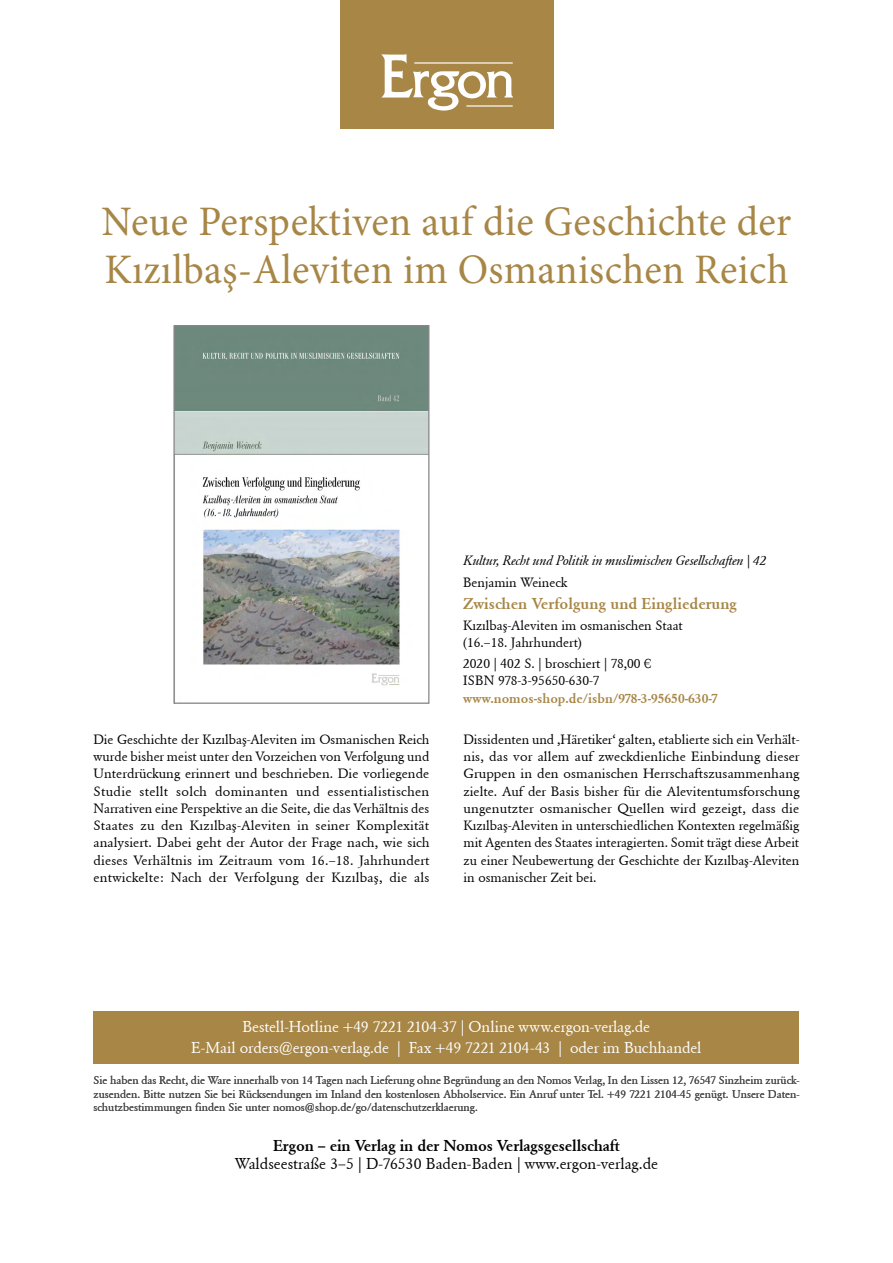
<style>
.page{position:relative;width:893px;height:1263px;background:#fff}
.page>*{position:absolute;margin:0;border:0;box-sizing:border-box;transform-origin:0 0}
.t1{font:42px/48px "Minion Pro";letter-spacing:.01em;color:#a78646}
.t2{font:15.75px/21px "Ergon Unicode";letter-spacing:-.01em;color:#fff;text-align:center}
.t3{font:15.75px "Ergon Unicode";color:#000}
.t4{font:700 15.75px "Ergon Unicode";letter-spacing:-.01em;color:#000}
.t5{font:700 15.75px "Ergon Unicode";color:#a78646}
.t6{font:13.5px/17.2px "Ergon Unicode";color:#000}
.t7{font:italic 13.5px "Ergon Unicode";color:#000}
.t8{font:700 13.5px "Ergon Unicode";color:#a78646}
.t9{font:11.25px/13.5px "Ergon Unicode";color:#4a4a49;text-align:justify}
</style>
<div class="page">
<div style="left:340px;top:0;width:214px;height:129px;background:#a78646"></div>
<div style="left:94px;top:1011px;width:705px;height:52px;background:#a78646"></div>
<svg style="left:381px;top:54px;width:132px;height:57px"></svg>
<hr style="left:466px;top:105px;width:47px;height:2px;background:#fff">
<hr style="left:414px;top:62px;width:99px;height:2px;background:#fff">
<img style="left:175px;top:327px;width:252px;height:359px">
<div style="left:173px;top:325px;width:256px;height:379px;border:1px solid #878787"></div>
<h1 class="t1" style="left:102px;top:197px;width:691px">Neue Perspektiven auf die Geschichte der<br>Kızılbaş-Aleviten im Osmanischen Reich</h1>
<p class="t7" style="left:463px;top:551px;width:304px">Kultur, Recht und Politik in muslimischen Gesellschaften | 42</p>
<p class="t6" style="left:463px;top:573px;width:106px">Benjamin Weineck</p>
<p class="t5" style="left:463px;top:593px;width:275px">Zwischen Verfolgung und Eingliederung</p>
<p class="t6" style="left:463px;top:617px;width:221px;line-height:16.5px">Kızılbaş-Aleviten im osmanischen Staat (16.–18. Jahrhundert)</p>
<p class="t6" style="left:463px;top:654px;width:190px">2020 | 402 S. | broschiert | 78,00 €<br>ISBN 978-3-95650-630-7</p>
<p class="t8" style="left:463px;top:689px;width:256px">www.nomos-shop.de/isbn/978-3-95650-630-7</p>
<p class="t6" style="left:94px;top:730px;width:338px;text-align:justify">Die Geschichte der Kızılbaş-Aleviten im Osmanischen Reich wurde bisher meist unter den Vorzeichen von Verfolgung und Unterdrückung erinnert und beschrieben. Die vorliegende Studie stellt solch dominanten und essentialistischen Narrativen eine Perspektive an die Seite, die das Verhältnis des Staates zu den Kızılbaş-Aleviten in seiner Komplexität analysiert. Dabei geht der Autor der Frage nach, wie sich dieses Verhältnis im Zeitraum vom 16.–18. Jahrhundert entwickelte: Nach der Verfolgung der Kızılbaş, die als</p>
<p class="t6" style="left:463px;top:730px;width:338px;text-align:justify">Dissidenten und ‚Häretiker‘ galten, etablierte sich ein Verhält&shy;nis, das vor allem auf zweckdienliche Einbindung dieser Gruppen in den osmanischen Herrschaftszusammenhang zielte. Auf der Basis bisher für die Alevitentumsforschung ungenutzter osmanischer Quellen wird gezeigt, dass die Kızılbaş-Aleviten in unterschiedlichen Kontexten regelmäßig mit Agenten des Staates interagierten. Somit trägt diese Arbeit zu einer Neubewertung der Geschichte der Kızılbaş-Aleviten in osmanischer Zeit bei.</p>
<p class="t2" style="left:191px;top:1016px;width:512px">Bestell-Hotline +49 7221 2104-37 | Online www.ergon-verlag.de<br>E-Mail orders@ergon-verlag.de | Fax +49 7221 2104-43 | oder im Buchhandel</p>
<p class="t9" style="left:94px;top:1073px;width:707px">Sie haben das Recht, die Ware innerhalb von 14 Tagen nach Lieferung ohne Begründung an den Nomos Verlag, In den Lissen 12, 76547 Sinzheim zurück&shy;zusenden. Bitte nutzen Sie bei Rücksendungen im Inland den kostenlosen Abholservice. Ein Anruf unter Tel. +49 7221 2104-45 genügt. Unsere Daten&shy;schutzbestimmungen finden Sie unter nomos@shop.de/go/datenschutzerklaerung.</p>
<p class="t4" style="left:273px;top:1134px;width:348px">Ergon – ein Verlag in der Nomos Verlagsgesellschaft</p>
<p class="t3" style="left:235px;top:1153px;width:425px">Waldseestraße 3–5 | D-76530 Baden-Baden | www.ergon-verlag.de</p>
</div>
